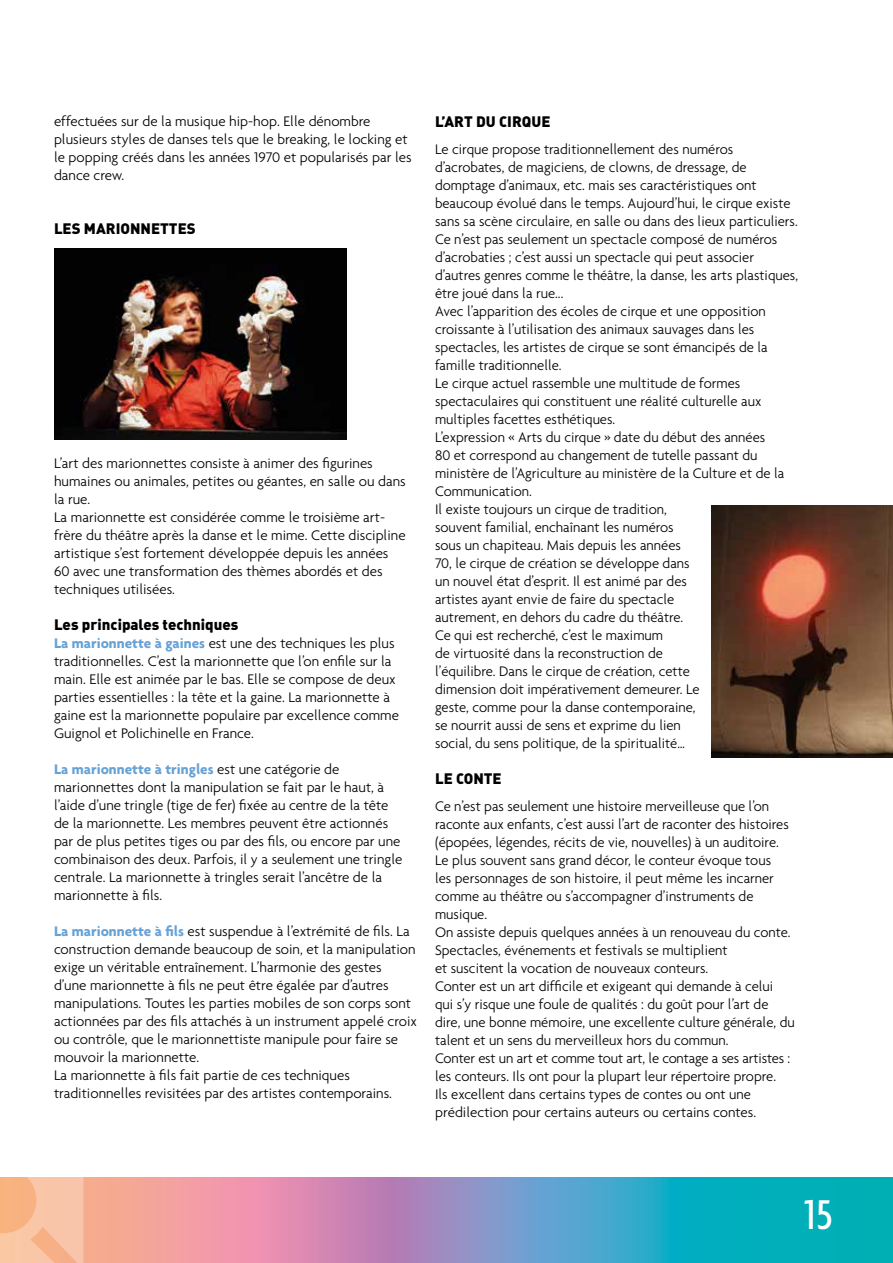
<style>
.page{position:relative;width:893px;height:1263px;background:#fff}
.page>*{position:absolute;margin:0;border:0;box-sizing:border-box;transform-origin:0 0}
.t1{font:500 condensed 45px "Agenda";color:#fff}
.t2{font:300 15px/18px "Agenda";color:#000}
.t3{font:15px "DIN Black Alternate";color:#000}
.s1{font-weight:700;color:#67a2d4}
</style>
<div class="page">
<svg style="left:165px;top:1178px;width:728px;height:85px;background:#6f9dbc"></svg>
<svg style="left:0;top:1177px;width:165px;height:86px;background:#f6b397"></svg>
<img style="left:54px;top:248px;width:292px;height:192px">
<img style="left:711px;top:506px;width:182px;height:251px">
<p class="t2" style="left:54px;top:111px;width:359px">effectuées sur de la musique hip-hop. Elle dénombre plusieurs styles de danses tels que le breaking, le locking et le popping créés dans les années 1970 et popularisés par les dance crew.</p>
<p class="t3" style="left:54px;top:218px;width:143px">LES MARIONNETTES</p>
<p class="t2" style="left:54px;top:453px;width:353px">L’art des marionnettes consiste à animer des figurines humaines ou animales, petites ou géantes, en salle ou dans la rue.<br>La marionnette est considérée comme le troisième art&shy;frère du théâtre après la danse et le mime. Cette discipline artistique s’est fortement développée depuis les années 60 avec une transformation des thèmes abordés et des techniques utilisées.</p>
<p class="t3" style="left:54px;top:614px;width:186px">Les principales techniques</p>
<p class="t2" style="left:54px;top:633px;width:346px"><span class="s1">La marionnette à gaines</span> est une des techniques les plus traditionnelles. C’est la marionnette que l’on enfile sur la main. Elle est animée par le bas. Elle se compose de deux parties essentielles : la tête et la gaine. La marionnette à gaine est la marionnette populaire par excellence comme Guignol et Polichinelle en France.</p>
<p class="t2" style="left:54px;top:759px;width:350px"><span class="s1">La marionnette à tringles</span> est une catégorie de marionnettes dont la manipulation se fait par le haut, à l’aide d’une tringle (tige de fer) fixée au centre de la tête de la marionnette. Les membres peuvent être actionnés par de plus petites tiges ou par des fils, ou encore par une combinaison des deux. Parfois, il y a seulement une tringle centrale. La marionnette à tringles serait l’ancêtre de la marionnette à fils.</p>
<p class="t2" style="left:54px;top:921px;width:365px"><span class="s1">La marionnette à fils</span> est suspendue à l’extrémité de fils. La construction demande beaucoup de soin, et la manipulation exige un véritable entraînement. L’harmonie des gestes d’une marionnette à fils ne peut être égalée par d’autres manipulations. Toutes les parties mobiles de son corps sont actionnées par des fils attachés à un instrument appelé croix ou contrôle, que le marionnettiste manipule pour faire se mouvoir la marionnette.<br>La marionnette à fils fait partie de ces techniques traditionnelles revisitées par des artistes contemporains.</p>
<p class="t3" style="left:435px;top:111px;width:117px">L’ART DU CIRQUE</p>
<p class="t2" style="left:435px;top:140px;width:365px">Le cirque propose traditionnellement des numéros d’acrobates, de magiciens, de clowns, de dressage, de domptage d’animaux, etc. mais ses caractéristiques ont beaucoup évolué dans le temps. Aujourd’hui, le cirque existe sans sa scène circulaire, en salle ou dans des lieux particuliers.<br>Ce n’est pas seulement un spectacle composé de numéros d’acrobaties ; c’est aussi un spectacle qui peut associer d’autres genres comme le théâtre, la danse, les arts plastiques, être joué dans la rue...<br>Avec l’apparition des écoles de cirque et une opposition croissante à l’utilisation des animaux sauvages dans les spectacles, les artistes de cirque se sont émancipés de la famille traditionnelle.<br>Le cirque actuel rassemble une multitude de formes spectaculaires qui constituent une réalité culturelle aux multiples facettes esthétiques.<br>L’expression « Arts du cirque » date du début des années<br>80 et correspond au changement de tutelle passant du ministère de l’Agriculture au ministère de la Culture et de la Communication.<br>Il existe toujours un cirque de tradition,<br>souvent familial, enchaînant les numéros<br>sous un chapiteau. Mais depuis les années<br>70, le cirque de création se développe dans<br>un nouvel état d’esprit. Il est animé par des<br>artistes ayant envie de faire du spectacle<br>autrement, en dehors du cadre du théâtre.<br>Ce qui est recherché, c’est le maximum<br>de virtuosité dans la reconstruction de<br>l’équilibre. Dans le cirque de création, cette<br>dimension doit impérativement demeurer. Le<br>geste, comme pour la danse contemporaine,<br>se nourrit aussi de sens et exprime du lien<br>social, du sens politique, de la spiritualité…</p>
<p class="t3" style="left:435px;top:768px;width:68px">LE CONTE</p>
<p class="t2" style="left:435px;top:797px;width:361px">Ce n’est pas seulement une histoire merveilleuse que l’on raconte aux enfants, c’est aussi l’art de raconter des histoires (épopées, légendes, récits de vie, nouvelles) à un auditoire.<br>Le plus souvent sans grand décor, le conteur évoque tous<br>les personnages de son histoire, il peut même les incarner comme au théâtre ou s’accompagner d’instruments de musique.<br>On assiste depuis quelques années à un renouveau du conte.<br>Spectacles, événements et festivals se multiplient<br>et suscitent la vocation de nouveaux conteurs.<br>Conter est un art difficile et exigeant qui demande à celui qui s’y risque une foule de qualités : du goût pour l’art de dire, une bonne mémoire, une excellente culture générale, du talent et un sens du merveilleux hors du commun.<br>Conter est un art et comme tout art, le contage a ses artistes : les conteurs. Ils ont pour la plupart leur répertoire propre.<br>Ils excellent dans certains types de contes ou ont une prédilection pour certains auteurs ou certains contes.</p>
<h1 class="t1" style="left:804px;top:1189px;width:31px">15</h1>
</div>
